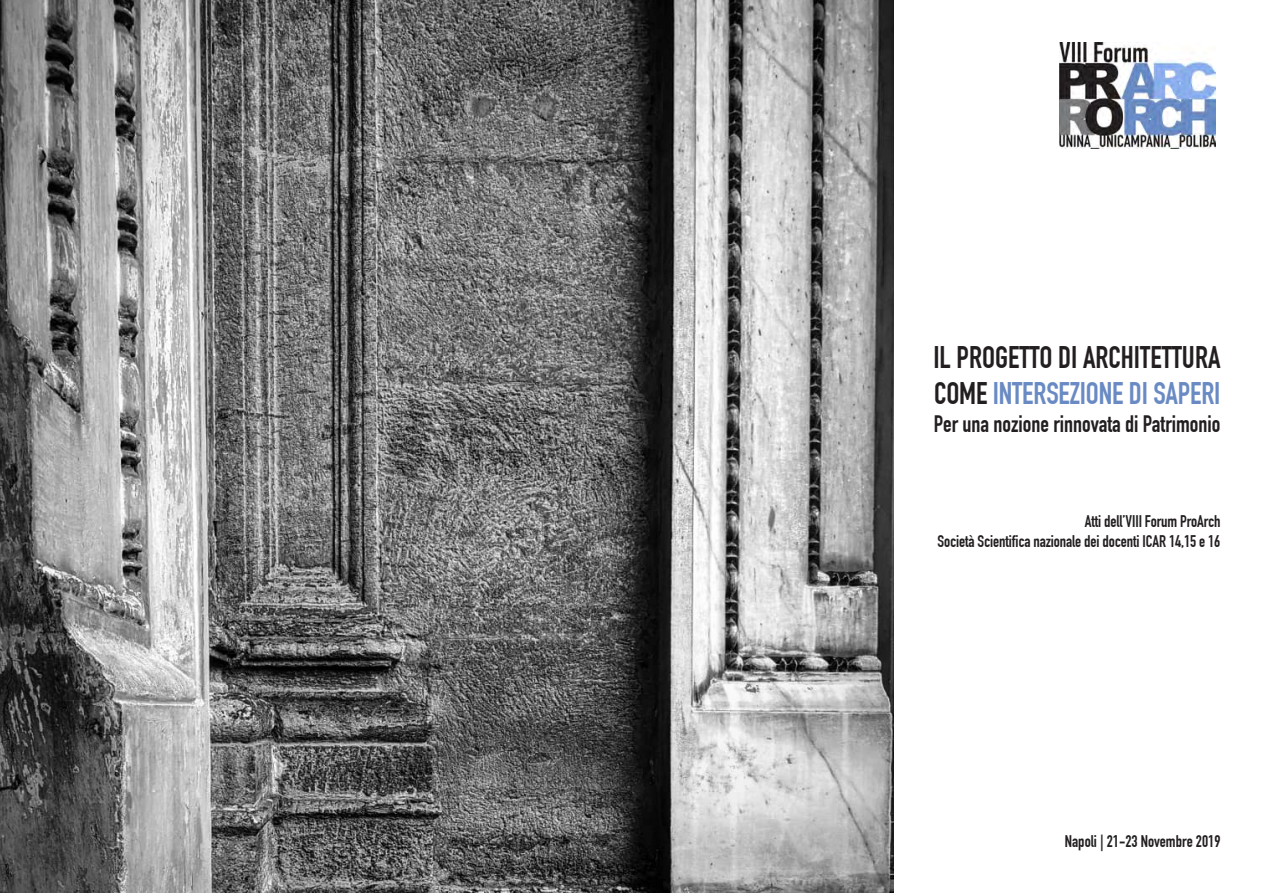
<style>
.page{position:relative;width:1263px;height:893px;background:#fff}
.page>*{position:absolute;margin:0;border:0;box-sizing:border-box;transform-origin:0 0}
.t1{font:700 30.6px "DIN Condensed";color:#231f20}
.t2{font:700 30.6px "DIN Condensed";letter-spacing:-.005em;color:#698ac3}
.t3{font:700 23.25px "DIN Condensed";color:#231f20}
.t4{font:700 16.5px "DIN Condensed";letter-spacing:-.005em;color:#231f20}
.s1{color:#231f20}
</style>
<div class="page">
<img style="left:0;top:0;width:893px;height:893px">
<img style="left:1060px;top:43px;width:155px;height:106px">
<p class="t1" style="left:933px;top:339px;width:289px">IL PROGETTO DI ARCHITETTURA</p>
<p class="t2" style="left:934px;top:376px;width:288px"><span class="s1">COME</span> INTERSEZIONE DI SAPERI</p>
<p class="t3" style="left:934px;top:410px;width:288px">Per una nozione rinnovata di Patrimonio</p>
<p class="t4" style="left:1085px;top:512px;width:137px">Atti dell’VIII Forum ProArch</p>
<p class="t4" style="left:937px;top:531px;width:284px">Società Scientifica nazionale dei docenti ICAR 14,15 e 16</p>
<p class="t4" style="left:1065px;top:831px;width:157px">Napoli | 21-23 Novembre 2019</p>
</div>
